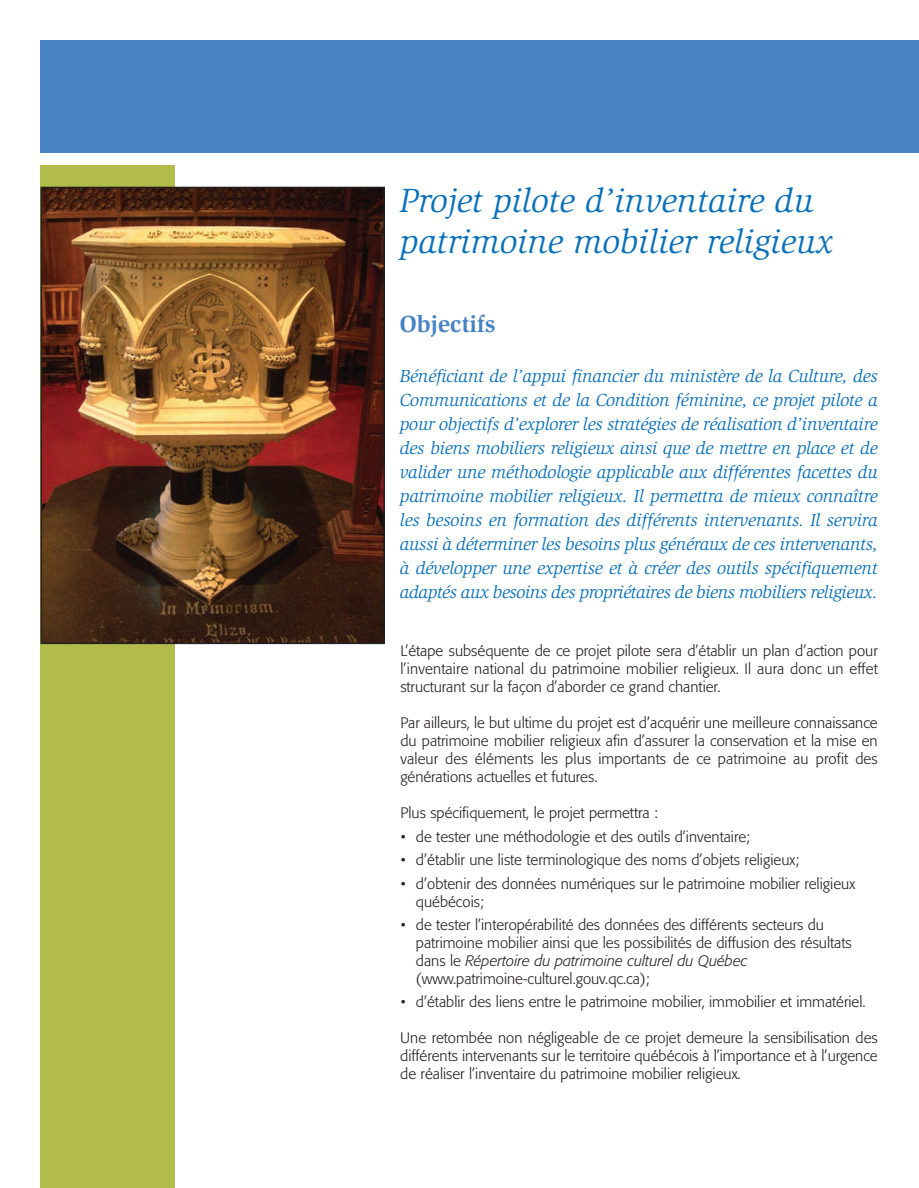
<style>
.page{position:relative;width:919px;height:1188px;background:#fff}
.page>*{position:absolute;margin:0;border:0;box-sizing:border-box;transform-origin:0 0}
.t1{font:italic 34.5px/41.4px "Slimbach";color:#0970b9}
.t2{font:700 24px "Slimbach";color:#4782c4}
.t3{font:italic 18px/24px "Slimbach";letter-spacing:-.025em;color:#0970b9;text-align:justify}
.t4{font:300 15px/18px "Formata";color:#231f20;text-align:justify}
.s1{font-style:italic}
</style>
<div class="page">
<div style="left:40px;top:40px;width:879px;height:113px;background:#4782c4"></div>
<div style="left:40px;top:165px;width:135px;height:1023px;background:#b1bc4b"></div>
<img style="left:43px;top:190px;width:339px;height:451px">
<div style="left:40px;top:187px;width:345px;height:457px;border:2px solid #231f20"></div>
<h1 class="t1" style="left:400px;top:182px;width:435px">Projet pilote d’inventaire du patrimoine mobilier religieux</h1>
<h2 class="t2" style="left:400px;top:314px;width:97px">Objectifs</h2>
<p class="t3" style="left:400px;top:366px;width:479px">Bénéficiant de l’appui financier du ministère de la Culture, des Communications et de la Condition féminine, ce projet pilote a pour objectifs d’explorer les stratégies de réalisation d’inventaire des biens mobiliers religieux ainsi que de mettre en place et de valider une méthodologie applicable aux différentes facettes du patrimoine mobilier religieux. Il permettra de mieux connaître les besoins en formation des différents intervenants. Il servira aussi à déterminer les besoins plus généraux de ces intervenants, à développer une expertise et à créer des outils spécifiquement adaptés aux besoins des propriétaires de biens mobiliers religieux.</p>
<p class="t4" style="left:400px;top:643px;width:479px">L’étape subséquente de ce projet pilote sera d’établir un plan d’action pour l’inventaire national du patrimoine mobilier religieux. Il aura donc un effet structurant sur la façon d’aborder ce grand chantier.</p>
<p class="t4" style="left:400px;top:715px;width:479px">Par ailleurs, le but ultime du projet est d’acquérir une meilleure connaissance du patrimoine mobilier religieux afin d’assurer la conservation et la mise en valeur des éléments les plus importants de ce patrimoine au profit des générations actuelles et futures.</p>
<p class="t4" style="left:400px;top:805px;width:259px">Plus spécifiquement, le projet permettra :</p>
<p class="t4" style="left:401px;top:829px;width:350px">• de tester une méthodologie et des outils d’inventaire;</p>
<p class="t4" style="left:401px;top:852px;width:400px">• d’établir une liste terminologique des noms d’objets religieux;</p>
<p class="t4" style="left:416px;top:876px;width:441px;text-indent:-15px">• d’obtenir des données numériques sur le patrimoine mobilier religieux québécois;</p>
<p class="t4" style="left:416px;top:917px;width:437px;text-align:left;text-indent:-15px">• de tester l’interopérabilité des données des différents secteurs du patrimoine mobilier ainsi que les possibilités de diffusion des résultats dans le <span class="s1">Répertoire du patrimoine culturel du Québec </span>(www.patrimoine-culturel.gouv.qc.ca);</p>
<p class="t4" style="left:401px;top:994px;width:466px">• d’établir des liens entre le patrimoine mobilier, immobilier et immatériel.</p>
<p class="t4" style="left:400px;top:1030px;width:479px">Une retombée non négligeable de ce projet demeure la sensibilisation des différents intervenants sur le territoire québécois à l’importance et à l’urgence de réaliser l’inventaire du patrimoine mobilier religieux.</p>
</div>
